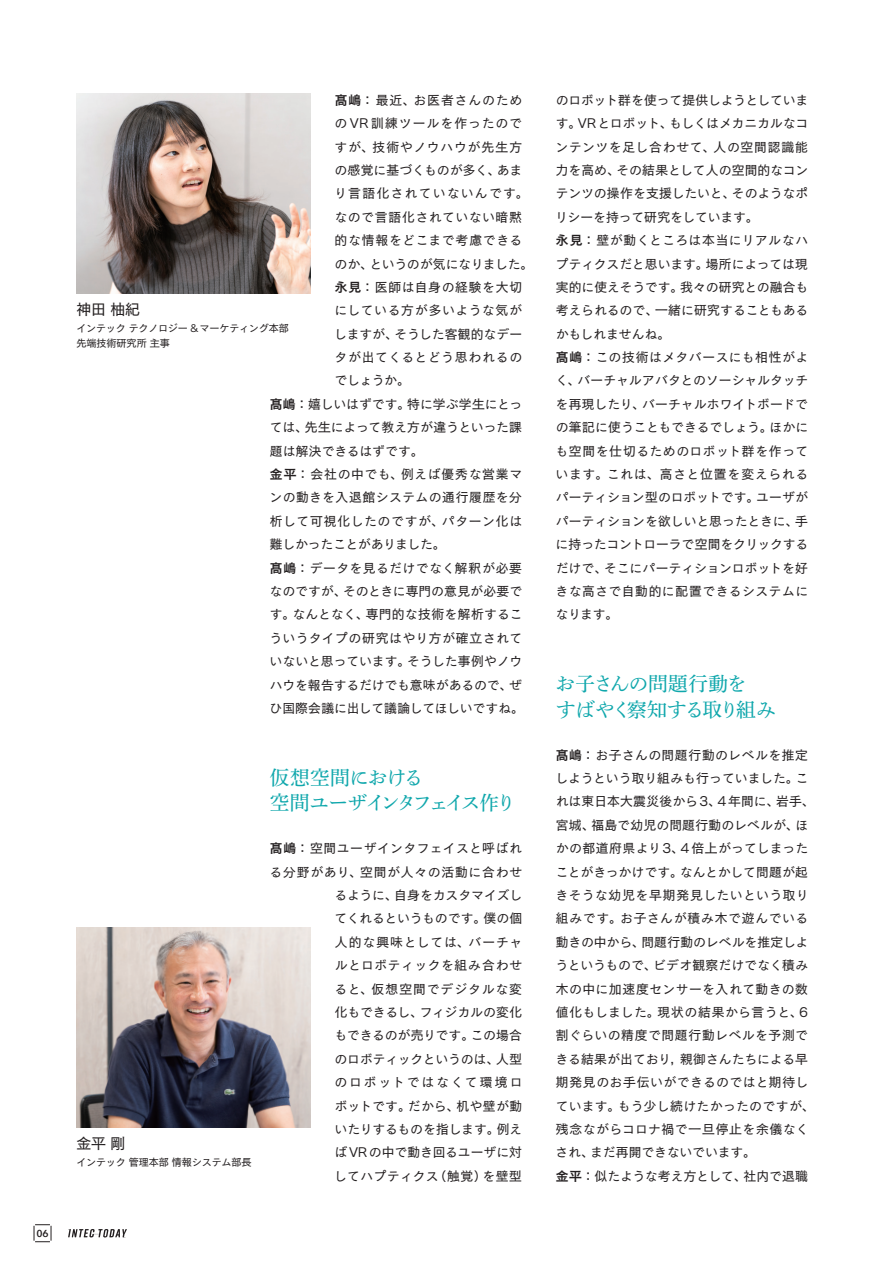
<style>
.page{position:relative;width:893px;height:1263px;background:#fff}
.page>*{position:absolute;margin:0;border:0;box-sizing:border-box;transform-origin:0 0}
.vol15_特集1_本文小見出し_N{font:19.65px/25.5px "Shuei Min Pr 6 N M";letter-spacing:-.045em;color:#0fa7ac}
.vol15_特集1_プロフィルお名前{font:14.85px "New Cezanne Pro N M";color:#231f20}
.vol15_特集1_本文12Q_N{font:12.75px/23.4px "New Cezanne Pro N M";letter-spacing:.02em;color:#231f20;text-align:justify}
.vol15_特集1_本文12Q_N-2{font:12.75px/23.4px "New Cezanne Pro N M";letter-spacing:.06em;color:#231f20}
.vol15_特集1_本文12Q_N-3{font:12.75px "New Cezanne Pro N M";color:#231f20}
.INTEC_CAP_9_5Q_N{font:10.05px "New Cezanne Pro N M";letter-spacing:-.02em;color:#231f20}
.t1{font:600 10.05px "Avenir Next";color:#231f20}
.s1{font-family:"New Cezanne Pro N DB"}
</style>
<div class="page">
<img style="left:77px;top:94px;width:233px;height:199px">
<img style="left:77px;top:927px;width:233px;height:200px">
<svg style="left:34px;top:1224px;width:18px;height:18px"></svg>
<svg style="left:68px;top:1229px;width:59px;height:9px"></svg>
<p class="t1" style="left:36px;top:1225px;width:14px">06</p>
<p class="vol15_特集1_本文12Q_N-2" style="left:334px;top:87px;width:201px"><span class="s1">髙嶋</span>：最近、お医者さんのためのVR 訓練ツールを作ったのですが、技術やノウハウが先生方の感覚に基づくものが多く、あまり言語化されていないんです。なので言語化されていない暗黙的な情報をどこまで考慮できるのか、というのが気になりました。</p>
<p class="vol15_特集1_本文12Q_N" style="left:334px;top:274px;width:189px"><span class="s1">永見</span>：医師は自身の経験を大切にしている方が多いような気がしますが、そうした客観的なデータが出てくるとどう思われるのでしょうか。</p>
<p class="vol15_特集1_本文12Q_N" style="left:270px;top:391px;width:254px"><span class="s1">髙嶋</span>：嬉しいはずです。特に学ぶ学生にとっては、先生によって教え方が違うといった課題は解決できるはずです。</p>
<p class="vol15_特集1_本文12Q_N" style="left:270px;top:461px;width:254px"><span class="s1">金平</span>：会社の中でも、例えば優秀な営業マンの動きを入退館システムの通行履歴を分析して可視化したのですが、パターン化は難しかったことがありました。</p>
<p class="vol15_特集1_本文12Q_N" style="left:270px;top:554px;width:256px;text-align:left"><span class="s1">髙嶋</span>：データを見るだけでなく解釈が必要なのですが、そのときに専門の意見が必要です。なんとなく、専門的な技術を解析するこういうタイプの研究はやり方が確立されていないと思っています。そうした事例やノウハウを報告するだけでも意味があるので、ぜひ国際会議に出して議論してほしいですね。</p>
<p class="vol15_特集1_プロフィルお名前" style="left:76px;top:296px;width:65px">神田 柚紀</p>
<p class="INTEC_CAP_9_5Q_N" style="left:76px;top:319px;width:214px">インテック テクノロジー &amp;マーケティング本部</p>
<p class="INTEC_CAP_9_5Q_N" style="left:76px;top:334px;width:95px">先端技術研究所 主事</p>
<p class="vol15_特集1_プロフィルお名前" style="left:76px;top:1130px;width:50px">金平 剛</p>
<p class="INTEC_CAP_9_5Q_N" style="left:76px;top:1153px;width:177px">インテック 管理本部 情報システム部長</p>
<p class="vol15_特集1_本文小見出し_N" style="left:270px;top:762px;width:248px">仮想空間における<br>空間ユーザインタフェイス作り</p>
<p class="vol15_特集1_本文12Q_N" style="left:270px;top:835px;width:254px;text-align:right"><span class="s1">髙嶋</span>：空間ユーザインタフェイスと呼ばれる分野があり、空間が人々の活動に合わせるように、自身をカスタマイズし<br>てくれるというものです。僕の個<br>人的な興味としては、バーチャ<br>ルとロボティックを組み合わせ<br>ると、仮想空間でデジタルな変<br>化もできるし、フィジカルの変化<br>もできるのが売りです。この場合<br>のロボティックというのは、人型<br>のロボットではなくて環境ロ<br>ボットです。だから、机や壁が動<br>いたりするものを指します。例え<br>ばVRの中で動き回るユーザに対<br>してハプティクス（触覚）を壁型</p>
<p class="vol15_特集1_本文12Q_N" style="left:555px;top:87px;width:255px">のロボット群を使って提供しようとしています。VRとロボット、もしくはメカニカルなコンテンツを足し合わせて、人の空間認識能力を高め、その結果として人の空間的なコンテンツの操作を支援したいと、そのようなポリシーを持って研究をしています。</p>
<p class="vol15_特集1_本文12Q_N" style="left:556px;top:227px;width:254px"><span class="s1">永見</span>：壁が動くところは本当にリアルなハプティクスだと思います。場所によっては現実的に使えそうです。我々の研究との融合も考えられるので、一緒に研究することもあるかもしれませんね。</p>
<p class="vol15_特集1_本文12Q_N" style="left:555px;top:344px;width:254px"><span class="s1">髙嶋</span>：この技術はメタバースにも相性がよく、バーチャルアバタとのソーシャルタッチを再現したり、バーチャルホワイトボードでの筆記に使うこともできるでしょう。ほかにも空間を仕切るためのロボット群を作っています。これは、高さと位置を変えられるパーティション型のロボットです。ユーザがパーティションを欲しいと思ったときに、手に持ったコントローラで空間をクリックするだけで、そこにパーティションロボットを好きな高さで自動的に配置できるシステムになります。</p>
<p class="vol15_特集1_本文小見出し_N" style="left:555px;top:668px;width:222px">お子さんの問題行動を<br>すばやく察知する取り組み</p>
<p class="vol15_特集1_本文12Q_N" style="left:555px;top:741px;width:261px;text-align:left"><span class="s1">髙嶋</span>：お子さんの問題行動のレベルを推定しようという取り組みも行っていました。これは東日本大震災後から3、4年間に、岩手、宮城、福島で幼児の問題行動のレベルが、ほかの都道府県より3、4 倍上がってしまったことがきっかけです。なんとかして問題が起きそうな幼児を早期発見したいという取り組みです。お子さんが積み木で遊んでいる動きの中から、問題行動のレベルを推定しようというもので、ビデオ観察だけでなく積み木の中に加速度センサーを入れて動きの数値化もしました。現状の結果から言うと、6割ぐらいの精度で問題行動レベルを予測できる結果が出ており，親御さんたちによる早期発見のお手伝いができるのではと期待しています。もう少し続けたかったのですが、残念ながらコロナ禍で一旦停止を余儀なくされ、まだ再開できないでいます。</p>
<p class="vol15_特集1_本文12Q_N-3" style="left:556px;top:1164px;width:254px"><span class="s1">金平</span>：似たような考え方として、社内で退職</p>
</div>
